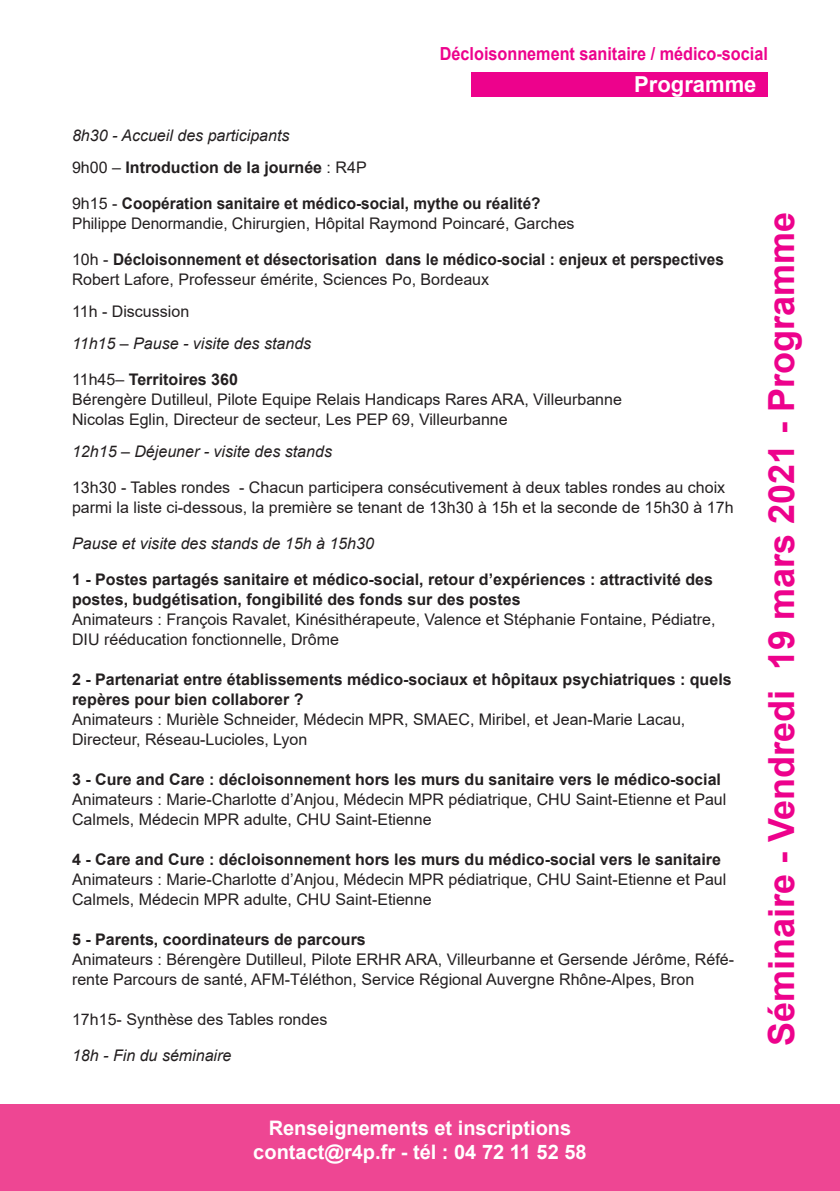
<style>
.page{position:relative;width:840px;height:1191px;background:#fff}
.page>*{position:absolute;margin:0;border:0;box-sizing:border-box;transform-origin:0 0}
.t1{font:700 36px "Arial";color:#ed028c}
.t2{font:700 22px "Arial";color:#fff}
.t3{font:700 20px/24px "Arial";color:#fff;text-align:center}
.t4{font:700 18px "Arial";color:#ed028c;scale:.9 1}
.t5{font:16px/20px "Arial";color:#231f20}
.t6{font:700 16px/20px "Arial";color:#231f20}
.t7{font:italic 16px/32px "Arial";color:#231f20}
.t8{font:700 16px/20px "Arial";color:#231f20;scale:.96 1}
.s1{font-style:normal}
.s2{font-weight:700;font-style:normal}
.s3{font-weight:700}
.s4{font-weight:400}
</style>
<div class="page">
<div style="left:0;top:1104px;width:839px;height:87px;background:#ee4693"></div>
<div style="left:471px;top:72px;width:296px;height:24px;background:#ed028c"></div>
<p class="t4" style="left:439px;top:41px;width:366px">Décloisonnement sanitaire / médico-social</p>
<h2 class="t2" style="left:633px;top:69px;width:124px">Programme</h2>
<p class="t7" style="left:72px;top:119px;width:296px">8h30 - Accueil des participants<br><span class="s1">9h00 –</span> <span class="s2">Introduction de la journée</span> <span class="s1">: R4P</span></p>
<p class="t5" style="left:72px;top:193px;width:504px">9h15 - <span class="s3">Coopération sanitaire et médico-social, mythe ou réalité?<br></span>Philippe Denormandie, Chirurgien, Hôpital Raymond Poincaré, Garches</p>
<p class="t8" style="left:72px;top:249px;width:680px"><span class="s4">10h -</span> Décloisonnement et désectorisation dans le médico-social : enjeux et perspectives<br><span class="s4">Robert Lafore, Professeur émérite, Sciences Po, Bordeaux</span></p>
<p class="t5" style="left:72px;top:301px;width:119px">11h - Discussion</p>
<p class="t7" style="left:72px;top:327px;width:240px">11h15 – Pause - visite des stands</p>
<p class="t5" style="left:72px;top:369px;width:551px">11h45– <span class="s3">Territoires 360<br></span>Bérengère Dutilleul, Pilote Equipe Relais Handicaps Rares ARA, Villeurbanne<br>Nicolas Eglin, Directeur de secteur, Les PEP 69, Villeurbanne</p>
<p class="t7" style="left:72px;top:435px;width:261px">12h15 – Déjeuner - visite des stands</p>
<p class="t5" style="left:72px;top:477px;width:662px">13h30 - Tables rondes - Chacun participera consécutivement à deux tables rondes au choix parmi la liste ci-dessous, la première se tenant de 13h30 à 15h et la seconde de 15h30 à 17h</p>
<p class="t7" style="left:72px;top:527px;width:303px">Pause et visite des stands de 15h à 15h30</p>
<p class="t6" style="left:72px;top:569px;width:642px">1 - Postes partagés sanitaire et médico-social, retour d’expériences : attractivité des postes, budgétisation, fongibilité des fonds sur des postes</p>
<p class="t5" style="left:72px;top:609px;width:644px">Animateurs : François Ravalet, Kinésithérapeute, Valence et Stéphanie Fontaine, Pédiatre,<br>DIU rééducation fonctionnelle, Drôme</p>
<p class="t6" style="left:72px;top:669px;width:660px">2 - Partenariat entre établissements médico-sociaux et hôpitaux psychiatriques : quels repères pour bien collaborer ?</p>
<p class="t5" style="left:72px;top:709px;width:614px">Animateurs : Murièle Schneider, Médecin MPR, SMAEC, Miribel, et Jean-Marie Lacau,<br>Directeur, Réseau-Lucioles, Lyon</p>
<p class="t6" style="left:72px;top:769px;width:650px">3 - Cure and Care : décloisonnement hors les murs du sanitaire vers le médico-social</p>
<p class="t5" style="left:72px;top:789px;width:655px">Animateurs : Marie-Charlotte d’Anjou, Médecin MPR pédiatrique, CHU Saint-Etienne et Paul<br>Calmels, Médecin MPR adulte, CHU Saint-Etienne</p>
<p class="t6" style="left:72px;top:849px;width:650px">4 - Care and Cure : décloisonnement hors les murs du médico-social vers le sanitaire</p>
<p class="t5" style="left:72px;top:869px;width:655px">Animateurs : Marie-Charlotte d’Anjou, Médecin MPR pédiatrique, CHU Saint-Etienne et Paul<br>Calmels, Médecin MPR adulte, CHU Saint-Etienne</p>
<p class="t6" style="left:72px;top:929px;width:295px">5 - Parents, coordinateurs de parcours</p>
<p class="t5" style="left:72px;top:949px;width:663px">Animateurs : Bérengère Dutilleul, Pilote ERHR ARA, Villeurbanne et Gersende Jérôme, Réfé&shy;rente Parcours de santé, AFM-Téléthon, Service Régional Auvergne Rhône-Alpes, Bron</p>
<p class="t5" style="left:72px;top:1009px;width:256px">17h15- Synthèse des Tables rondes</p>
<p class="t7" style="left:72px;top:1039px;width:161px">18h - Fin du séminaire</p>
<h1 class="t1" style="left:755px;top:1046px;width:836px;rotate:-90deg">Séminaire - Vendredi 19 mars 2021 - Programme</h1>
<p class="t3" style="left:253px;top:1115px;width:334px">Renseignements et inscriptions contact@r4p.fr - tél : 04 72 11 52 58</p>
</div>
